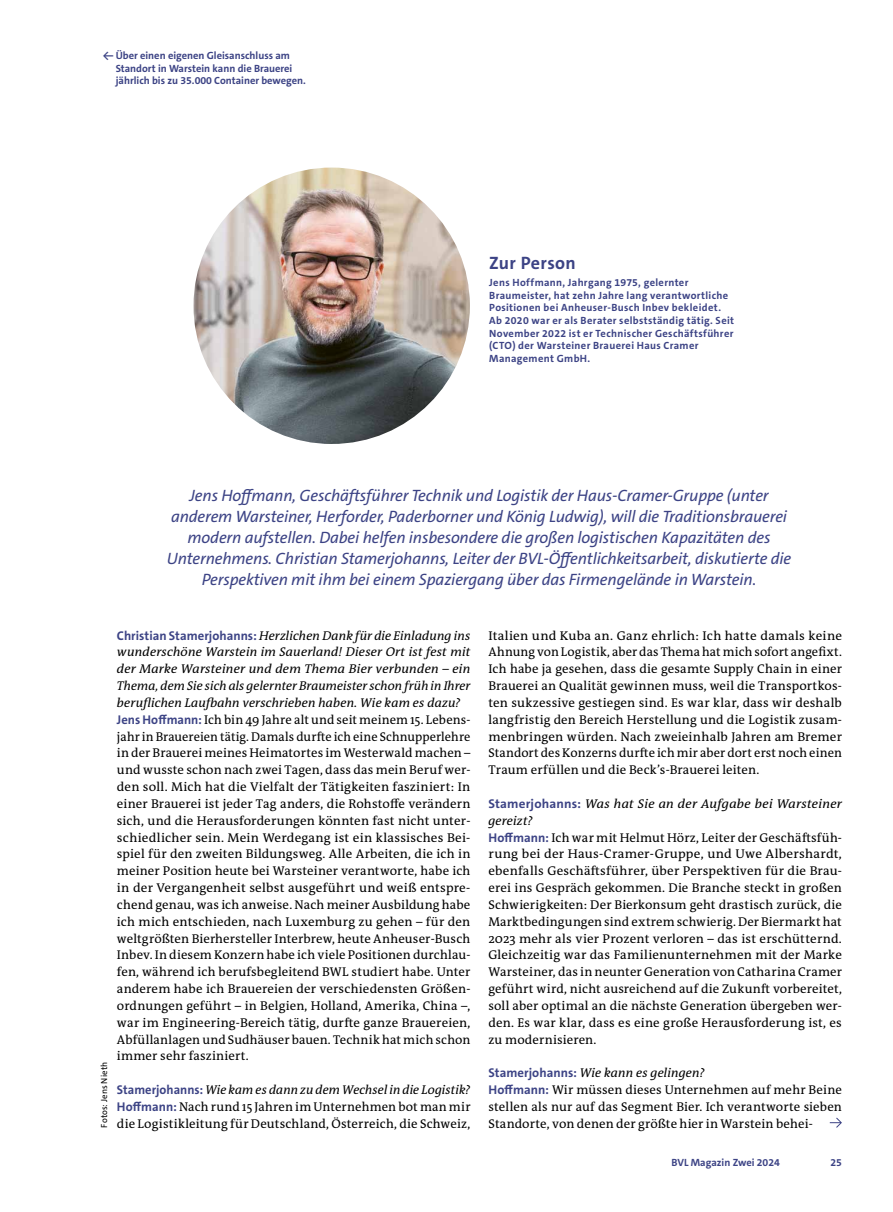
<style>
.page{position:relative;width:893px;height:1212px;background:#fff}
.page>*{position:absolute;margin:0;border:0;box-sizing:border-box;transform-origin:0 0}
.t1{font:700 18px "The Sans C5";letter-spacing:.02em;color:#3c4385}
.t2{font:italic 16.5px/21px "The Sans C5";letter-spacing:-.01em;color:#3c4385;text-align:center}
.t3{font:12.75px/16.8px "The Antiqua B W5 Plain";letter-spacing:.01em;color:#000}
.t4{font:700 10.5px/12.6px "The Sans C5";letter-spacing:.03em;color:#3c4385}
.t5{font:700 10.5px/12.6px "The Sans C5";color:#3c4385}
.t6{font:8.85px "The Sans C5";letter-spacing:.015em;color:#000}
.s1{font-family:"The Sans C5";font-weight:700;color:#3c4385}
.s2{font-style:italic}
</style>
<div class="page">
<img style="left:193px;top:168px;width:277px;height:276px;border-radius:138px">
<svg style="left:830px;top:1117px;width:12px;height:11px"></svg>
<p class="t5" style="left:116px;top:49px;width:192px;text-indent:-13px">← Über einen eigenen Gleisanschluss am<br>Standort in Warstein kann die Brauerei jährlich bis zu 35.000 Container bewegen.</p>
<h1 class="t1" style="left:489px;top:252px;width:88px">Zur Person</h1>
<p class="t4" style="left:489px;top:276px;width:246px">Jens Hoffmann, Jahrgang 1975, gelernter Braumeister, hat zehn Jahre lang verantwortliche Positionen bei Anheuser-Busch Inbev bekleidet.<br>Ab 2020 war er als Berater selbstständig tätig. Seit November 2022 ist er Technischer Geschäftsführer (CTO) der Warsteiner Brauerei Haus Cramer Management GmbH.</p>
<p class="t2" style="left:167px;top:485px;width:626px">Jens Hoffmann, Geschäftsführer Technik und Logistik der Haus-Cramer-Gruppe (unter anderem Warsteiner, Herforder, Paderborner und König Ludwig), will die Traditionsbrauerei modern aufstellen. Dabei helfen insbesondere die großen logistischen Kapazitäten des Unternehmens. Christian Stamerjohanns, Leiter der BVL-Öffentlichkeitsarbeit, diskutierte die Perspektiven mit ihm bei einem Spaziergang über das Firmengelände in Warstein.</p>
<p class="t6" style="left:99px;top:1128px;width:67px;rotate:-90deg">Fotos: Jens Nieth</p>
<p class="t3" style="left:117px;top:627px;width:355px"><span class="s1">Christian Stamerjohanns:</span> <span class="s2">Herzlichen Dank für die Einladung ins wunderschöne Warstein im Sauerland! Dieser Ort ist fest mit der Marke Warsteiner und dem Thema Bier verbunden – ein Thema, dem Sie sich als gelernter Braumeister schon früh in Ihrer beruflichen Laufbahn verschrieben haben. Wie kam es dazu?<br></span><span class="s1">Jens Hoffmann:</span> Ich bin 49 Jahre alt und seit meinem 15. Lebens&shy;jahr in Brauereien tätig. Damals durfte ich eine Schnupperlehre in der Brauerei meines Heimatortes im Westerwald machen – und wusste schon nach zwei Tagen, dass das mein Beruf wer&shy;den soll. Mich hat die Vielfalt der Tätigkeiten fasziniert: In einer Brauerei ist jeder Tag anders, die Rohstoffe verändern sich, und die Herausforderungen könnten fast nicht unter&shy;schiedlicher sein. Mein Werdegang ist ein klassisches Bei&shy;spiel für den zweiten Bildungsweg. Alle Arbeiten, die ich in meiner Position heute bei Warsteiner verantworte, habe ich in der Vergangenheit selbst ausgeführt und weiß entspre&shy;chend genau, was ich anweise. Nach meiner Ausbildung habe ich mich entschieden, nach Luxemburg zu gehen – für den weltgrößten Bierhersteller Interbrew, heute Anheuser-Busch Inbev. In diesem Konzern habe ich viele Positionen durchlau&shy;fen, während ich berufsbegleitend BWL studiert habe. Unter anderem habe ich Brauereien der verschiedensten Größen&shy;ordnungen geführt – in Belgien, Holland, Amerika, China –, war im Engineering-Bereich tätig, durfte ganze Brauereien, Abfüllanlagen und Sudhäuser bauen. Technik hat mich schon immer sehr fasziniert.</p>
<p class="t3" style="left:117px;top:1081px;width:355px;text-align:justify"><span class="s1">Stamerjohanns:</span> <span class="s2">Wie kam es dann zu dem Wechsel in die Logistik?<br></span><span class="s1">Hoffmann:</span> Nach rund 15 Jahren im Unternehmen bot man mir die Logistikleitung für Deutschland, Österreich, die Schweiz,</p>
<p class="t3" style="left:488px;top:627px;width:355px;text-align:justify">Italien und Kuba an. Ganz ehrlich: Ich hatte damals keine Ahnung von Logistik, aber das Thema hat mich sofort angefixt.<br>Ich habe ja gesehen, dass die gesamte Supply Chain in einer Brauerei an Qualität gewinnen muss, weil die Transportkos&shy;ten sukzessive gestiegen sind. Es war klar, dass wir deshalb langfristig den Bereich Herstellung und die Logistik zusam&shy;menbringen würden. Nach zweieinhalb Jahren am Bremer Standort des Konzerns durfte ich mir aber dort erst noch einen Traum erfüllen und die Beck’s-Brauerei leiten.</p>
<p class="t3" style="left:488px;top:795px;width:355px"><span class="s1">Stamerjohanns:</span> <span class="s2">Was hat Sie an der Aufgabe bei Warsteiner gereizt?<br></span><span class="s1">Hoffmann:</span> Ich war mit Helmut Hörz, Leiter der Geschäftsfüh&shy;rung bei der Haus-Cramer-Gruppe, und Uwe Albershardt, ebenfalls Geschäftsführer, über Perspektiven für die Brau&shy;erei ins Gespräch gekommen. Die Branche steckt in großen Schwierigkeiten: Der Bierkonsum geht drastisch zurück, die Marktbedingungen sind extrem schwierig. Der Biermarkt hat 2023 mehr als vier Prozent verloren – das ist erschütternd.<br>Gleichzeitig war das Familienunternehmen mit der Marke Warsteiner, das in neunter Generation von Catharina Cramer geführt wird, nicht ausreichend auf die Zukunft vorbereitet, soll aber optimal an die nächste Generation übergeben wer&shy;den. Es war klar, dass es eine große Herausforderung ist, es zu modernisieren.</p>
<p class="t3" style="left:488px;top:1065px;width:355px"><span class="s1">Stamerjohanns:</span> <span class="s2">Wie kann es gelingen?<br></span><span class="s1">Hoffmann:</span> Wir müssen dieses Unternehmen auf mehr Beine stellen als nur auf das Segment Bier. Ich verantworte sieben Standorte, von denen der größte hier in Warstein behei-</p>
<p class="t5" style="left:671px;top:1156px;width:110px">BVL Magazin Zwei 2024</p>
<p class="t4" style="left:830px;top:1156px;width:13px">25</p>
</div>
